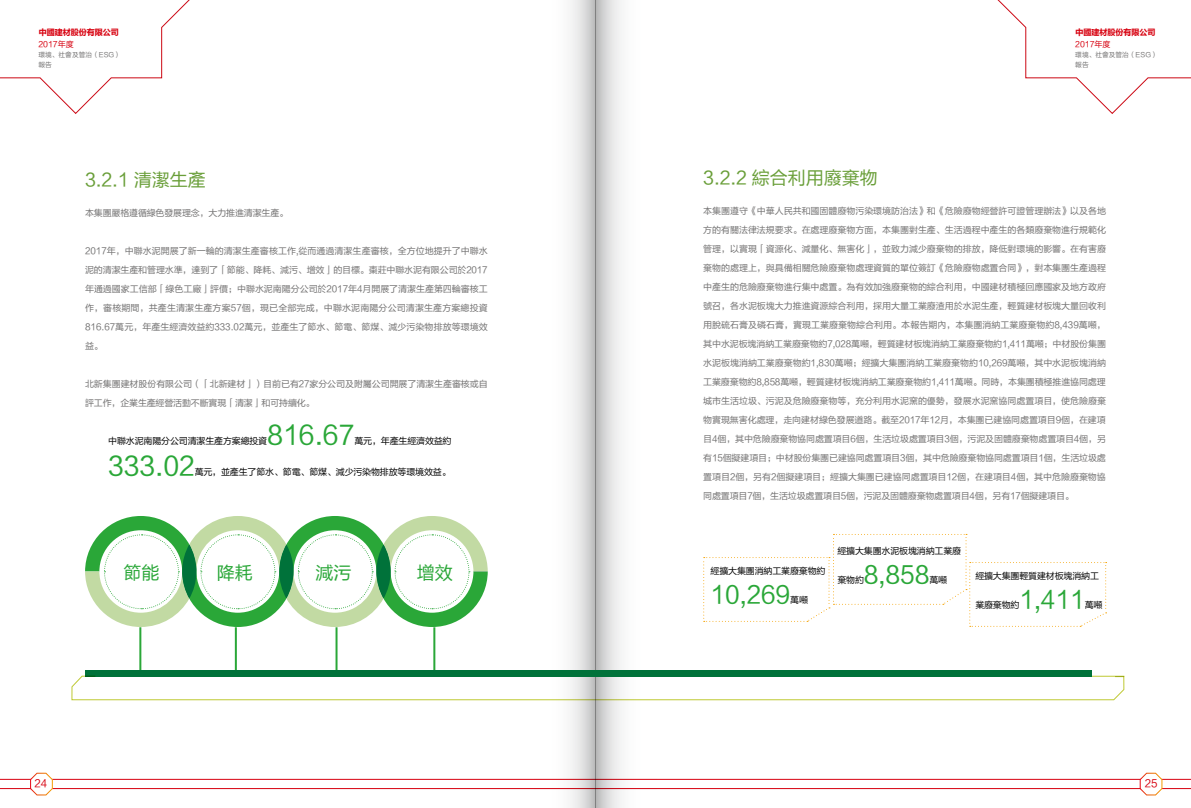
<style>
.page{position:relative;width:1191px;height:808px;background:#fff}
.page>*{position:absolute;margin:0;border:0;box-sizing:border-box;transform-origin:0 0}
.t1{font:26px "FZLTHK GBK1 0";color:#2aa738}
.t2{font:24px "FZLTHK GBK1 0";color:#2aa738}
.t3{font:18px "FZLTHK GBK1 0";color:#699e38}
.t4{font:18px "FZLTHK GBK1 0";color:#2aa738}
.t5{font:10.5px "FZLTHK GBK1 0";color:#d7000f}
.t6{font:9px/19px "FZLTHK GBK1 0";letter-spacing:-.01em;color:#727171;text-align:justify}
.t7{font:9px "FZLTHK GBK1 0";letter-spacing:-.02em;color:#000}
.t8{font:700 8px "Microsoft Ya Hei";color:#d7000f}
.t9{font:8px "FZLTHK GBK1 0";color:#d7000f}
.t10{font:6.7px/10px "FZLTHK GBK1 0";color:#727171}
</style>
<div class="page">
<svg style="left:0;top:0;width:190px;height:114px"></svg>
<svg style="left:997px;top:0;width:194px;height:114px"></svg>
<svg style="left:0;top:772px;width:1191px;height:23px"></svg>
<svg style="left:595px;top:0;width:61px;height:808px"></svg>
<svg style="left:534px;top:0;width:61px;height:808px"></svg>
<svg style="left:85px;top:516px;width:388px;height:111px"></svg>
<svg style="left:103px;top:534px;width:385px;height:76px"></svg>
<hr style="left:139px;top:627px;width:2px;height:47px;background:#2aa738">
<hr style="left:235px;top:627px;width:2px;height:47px;background:#2aa738">
<hr style="left:335px;top:627px;width:2px;height:47px;background:#2aa738">
<hr style="left:433px;top:627px;width:2px;height:47px;background:#2aa738">
<div style="left:85px;top:670px;width:1007px;height:7px;background:#00723a"></div>
<svg style="left:71px;top:675px;width:1053px;height:26px"></svg>
<svg style="left:703px;top:534px;width:403px;height:93px"></svg>
<p class="t8" style="left:39px;top:26px;width:81px">中國建材股份有限公司</p>
<p class="t8" style="left:1075px;top:26px;width:81px">中國建材股份有限公司</p>
<p class="t9" style="left:1075px;top:40px;width:37px">2017年度</p>
<p class="t10" style="left:1075px;top:50px;width:84px">環境、社會及管治（ESG）報告</p>
<p class="t9" style="left:38px;top:40px;width:37px">2017年度</p>
<p class="t10" style="left:38px;top:50px;width:84px">環境、社會及管治（ESG）報告</p>
<h3 class="t3" style="left:85px;top:170px;width:122px">3.2.1 清潔生產</h3>
<p class="t6" style="left:85px;top:204px;width:205px">本集團嚴格遵循綠色發展理念，大力推進清潔生產。</p>
<p class="t6" style="left:85px;top:242px;width:404px">2017年，中聯水泥開展了新一輪的清潔生產審核工作,從而通過清潔生產審核，全方位地提升了中聯水泥的清潔生產和管理水準，達到了「節能、降耗、減污、增效」的目標。棗莊中聯水泥有限公司於2017年通過國家工信部「綠色工廠」評價；中聯水泥南陽分公司於2017年4月開展了清潔生產第四輪審核工作，審核期間，共產生清潔生產方案57個，現已全部完成，中聯水泥南陽分公司清潔生產方案總投資816.67萬元，年產生經濟效益約333.02萬元，並產生了節水、節電、節煤、減少污染物排放等環境效益。</p>
<p class="t6" style="left:85px;top:375px;width:404px">北新集團建材股份有限公司（「北新建材」）目前已有27家分公司及附屬公司開展了清潔生產審核或自評工作，企業生產經營活動不斷實現「清潔」和可持續化。</p>
<h1 class="t1" style="left:267px;top:420px;width:89px">816.67</h1>
<p class="t7" style="left:108px;top:435px;width:160px">中聯水泥南陽分公司清潔生產方案總投資</p>
<p class="t7" style="left:354px;top:435px;width:99px">萬元，年產生經濟效益約</p>
<h1 class="t1" style="left:108px;top:451px;width:88px">333.02</h1>
<p class="t7" style="left:195px;top:466px;width:257px">萬元，並產生了節水、節電、節煤、減少污染物排放等環境效益。</p>
<h3 class="t3" style="left:703px;top:167px;width:176px">3.2.2 綜合利用廢棄物</h3>
<p class="t6" style="left:703px;top:201px;width:404px">本集團遵守《中華人民共和國固體廢物污染環境防治法》和《危險廢物經營許可證管理辦法》以及各地方的有關法律法規要求。在處理廢棄物方面，本集團對生產、生活過程中產生的各類廢棄物進行規範化管理，以實現「資源化、減量化、無害化」，並致力減少廢棄物的排放，降低對環境的影響。在有害廢棄物的處理上，與具備相關危險廢棄物處理資質的單位簽訂《危險廢物處置合同》，對本集團生產過程中產生的危險廢棄物進行集中處置。為有效加強廢棄物的綜合利用，中國建材積極回應國家及地方政府號召，各水泥板塊大力推進資源綜合利用，採用大量工業廢渣用於水泥生產，輕質建材板塊大量回收利用脫硫石膏及磷石膏，實現工業廢棄物綜合利用。本報告期內，本集團消納工業廢棄物約8,439萬噸，其中水泥板塊消納工業廢棄物約7,028萬噸，輕質建材板塊消納工業廢棄物約1,411萬噸；中材股份集團水泥板塊消納工業廢棄物約1,830萬噸；經擴大集團消納工業廢棄物約10,269萬噸，其中水泥板塊消納工業廢棄物約8,858萬噸，輕質建材板塊消納工業廢棄物約1,411萬噸。同時，本集團積極推進協同處理城市生活垃圾、污泥及危險廢棄物等，充分利用水泥窯的優勢，發展水泥窯協同處置項目，使危險廢棄物實現無害化處理，走向建材綠色發展道路。截至2017年12月，本集團已建協同處置項目9個，在建項目4個，其中危險廢棄物協同處置項目6個，生活垃圾處置項目3個，污泥及固體廢棄物處置項目4個，另有15個擬建項目；中材股份集團已建協同處置項目3個，其中危險廢棄物協同處置項目1個，生活垃圾處置項目2個，另有2個擬建項目；經擴大集團已建協同處置項目12個，在建項目4個，其中危險廢棄物協同處置項目7個，生活垃圾處置項目5個，污泥及固體廢棄物處置項目4個，另有17個擬建項目。</p>
<h3 class="t4" style="left:123px;top:562px;width:37px">節能</h3>
<h3 class="t4" style="left:217px;top:562px;width:37px">降耗</h3>
<h3 class="t4" style="left:315px;top:562px;width:37px">減污</h3>
<h3 class="t4" style="left:417px;top:562px;width:37px">增效</h3>
<p class="t7" style="left:710px;top:566px;width:116px">經擴大集團消納工業廢棄物約</p>
<h2 class="t2" style="left:710px;top:582px;width:81px">10,269</h2>
<p class="t7" style="left:790px;top:595px;width:19px">萬噸</p>
<p class="t7" style="left:837px;top:546px;width:125px">經擴大集團水泥板塊消納工業廢</p>
<p class="t7" style="left:837px;top:575px;width:28px">棄物約</p>
<h2 class="t2" style="left:864px;top:561px;width:67px">8,858</h2>
<p class="t7" style="left:929px;top:575px;width:19px">萬噸</p>
<p class="t7" style="left:975px;top:570px;width:125px">經擴大集團輕質建材板塊消納工</p>
<p class="t7" style="left:975px;top:599px;width:46px">業廢棄物約</p>
<h2 class="t2" style="left:1019px;top:586px;width:67px">1,411</h2>
<p class="t7" style="left:1084px;top:599px;width:19px">萬噸</p>
<p class="t5" style="left:34px;top:778px;width:14px">24</p>
<p class="t5" style="left:1144px;top:778px;width:14px">25</p>
</div>
